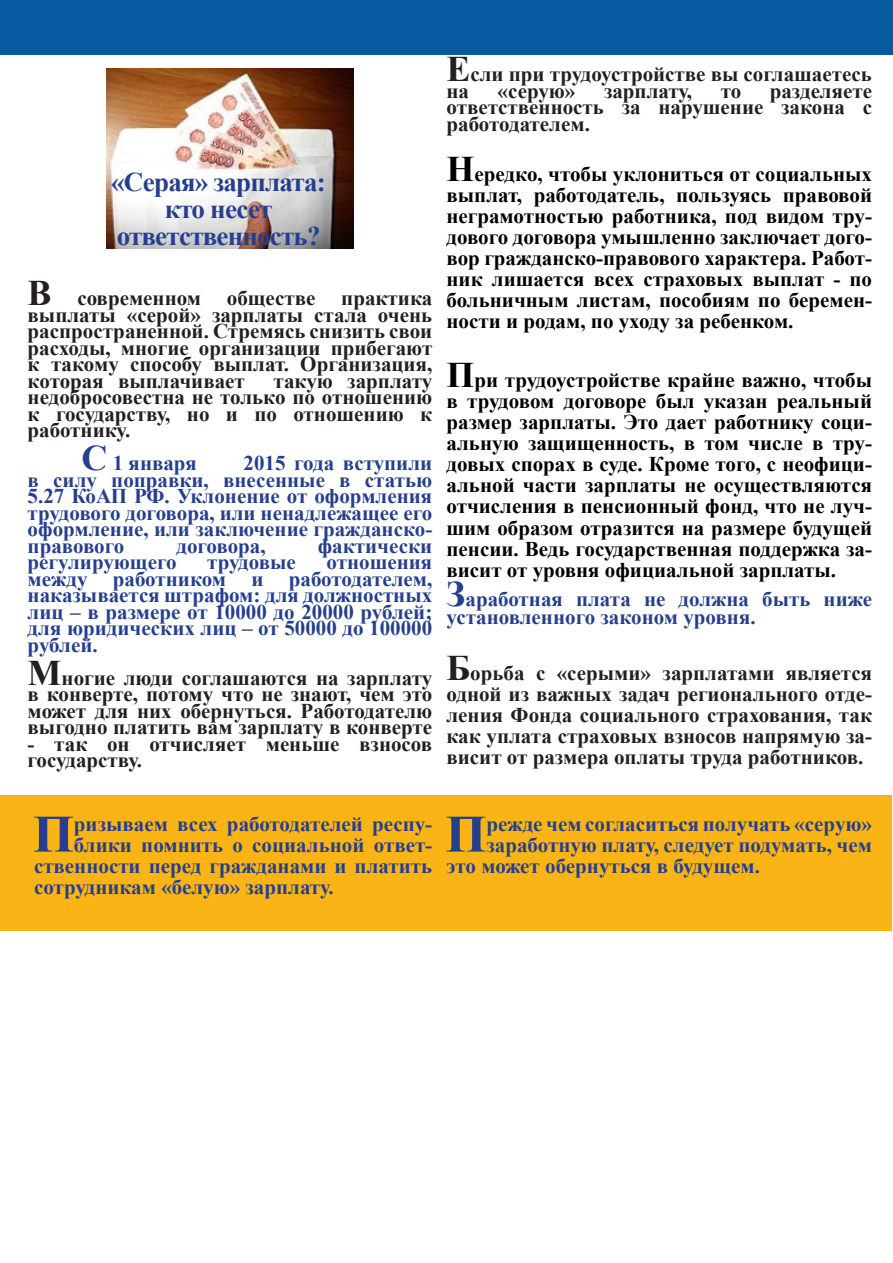
<style>
.page{position:relative;width:893px;height:1263px;background:#fff}
.page>*{position:absolute;margin:0;border:0;box-sizing:border-box;transform-origin:0 0}
.t1{font:700 52.65px "Times New Roman";color:#253f8e}
.Основной_текст_2{font:700 27px/27px "Times New Roman";letter-spacing:-.03em;color:#253f8e;text-align:center}
.Основной_текст_2-2{font:700 21px/16.5px "Times New Roman";color:#231f20;text-align:justify}
.t2{font:700 21px/21px "Times New Roman";color:#000;text-align:justify}
.Основной_текст_2-3{font:700 21px/16.5px "Times New Roman";color:#253f8e;text-align:justify}
.s1{font-size:36px}
</style>
<div class="page">
<div style="left:0;top:0;width:893px;height:54px;background:#065a9f"></div>
<div style="left:0;top:796px;width:891px;height:135px;background:#fbb416"></div>
<img style="left:107px;top:69px;width:247px;height:180px">
<p class="Основной_текст_2" style="left:111px;top:167px;width:216px">«Серая» зарплата: кто несет ответственность?</p>
<p class="Основной_текст_2-2" style="left:28px;top:289px;width:406px"><span class="s1">В</span> современном обществе практика выплаты «серой» зарплаты стала очень распространенной. Стремясь снизить свои расходы, многие организации прибегают к такому способу выплат. Организация, которая выплачивает</p>
<p class="Основной_текст_2-2" style="left:28px;top:372px;width:406px;text-indent:246px">такую зарплату недобросовестна не только по отношению к государству, но и по отношению к работнику.</p>
<p class="Основной_текст_2-3" style="left:82px;top:454px;width:117px"><span class="s1">С</span> 1 января</p>
<p class="Основной_текст_2-3" style="left:28px;top:454px;width:406px;text-indent:216px">2015 года вступили в силу поправки, внесенные в статью 5.27 КоАП РФ. Уклонение от оформления трудового договора, или ненадлежащее его оформление, или заключение гражданско&shy;правового</p>
<p class="Основной_текст_2-3" style="left:176px;top:537px;width:91px">договора,</p>
<p class="Основной_текст_2-3" style="left:318px;top:537px;width:116px">фактически</p>
<p class="Основной_текст_2-3" style="left:28px;top:553px;width:406px;text-indent:299px">отношения между работником и работодателем, наказывается штрафом: для должностных лиц – в размере от 10000 до 20000 рублей; для юридических лиц – от 50000 до 100000 рублей.</p>
<p class="Основной_текст_2-2" style="left:28px;top:669px;width:406px"><span class="s1">М</span>ногие люди соглашаются на зарплату в конверте, потому что не знают, чем это может для них обернуться. Работодателю выгодно платить вам зарплату в конверте</p>
<p class="Основной_текст_2-2" style="left:28px;top:735px;width:406px">- так он отчисляет меньше взносов государству.</p>
<p class="Основной_текст_2-3" style="left:28px;top:553px;width:150px">регулирующего</p>
<p class="Основной_текст_2-3" style="left:207px;top:553px;width:90px">трудовые</p>
<p class="Основной_текст_2-2" style="left:446px;top:66px;width:427px"><span class="s1">Е</span>сли при трудоустройстве вы соглашаетесь на</p>
<p class="Основной_текст_2-2" style="left:446px;top:82px;width:427px;text-indent:323px">разделяете ответственность за нарушение закона с работодателем.</p>
<p class="t2" style="left:446px;top:163px;width:427px"><span class="s1">Н</span>ередко, чтобы уклониться от социальных выплат, работодатель, пользуясь правовой неграмотностью работника, под видом тру&shy;дового договора умышленно заключает дого&shy;вор гражданско-правового характера. Работ&shy;ник лишается всех страховых выплат - по больничным листам, пособиям по беремен&shy;ности и родам, по уходу за ребенком.</p>
<p class="t2" style="left:446px;top:369px;width:427px"><span class="s1">П</span>ри трудоустройстве крайне важно, чтобы в трудовом договоре был указан реальный размер зарплаты. Это дает работнику соци&shy;альную защищенность, в том числе в тру&shy;довых спорах в суде. Кроме того, с неофици&shy;альной части зарплаты не осуществляются отчисления в пенсионный фонд, что не луч&shy;шим образом отразится на размере будущей пенсии. Ведь государственная поддержка за&shy;висит от уровня официальной зарплаты.</p>
<p class="Основной_текст_2-3" style="left:446px;top:589px;width:427px;line-height:18px"><span class="s1">З</span>аработная плата не должна быть ниже установленного законом уровня.</p>
<p class="Основной_текст_2-2" style="left:446px;top:662px;width:427px;line-height:21px"><span class="s1">Б</span>орьба с «серыми» зарплатами является одной из важных задач регионального отде&shy;ления Фонда социального страхования, так как уплата страховых взносов напрямую за&shy;висит от размера оплаты труда работников.</p>
<p class="Основной_текст_2-2" style="left:498px;top:82px;width:79px">«серую»</p>
<p class="Основной_текст_2-2" style="left:604px;top:82px;width:90px">зарплату,</p>
<p class="Основной_текст_2-2" style="left:721px;top:82px;width:22px">то</p>
<p class="t1" style="left:33px;top:797px;width:43px">П</p>
<p class="Основной_текст_2-3" style="left:74px;top:815px;width:360px">ризываем всех работодателей респу-</p>
<p class="Основной_текст_2-3" style="left:74px;top:836px;width:360px">блики помнить о социальной ответ-</p>
<p class="Основной_текст_2-3" style="left:34px;top:857px;width:400px">ственности перед гражданами и платить</p>
<p class="Основной_текст_2-3" style="left:34px;top:878px;width:301px">сотрудникам «белую» зарплату.</p>
<p class="t1" style="left:445px;top:797px;width:43px">П</p>
<p class="Основной_текст_2-3" style="left:486px;top:815px;width:387px">режде чем согласиться получать «серую»</p>
<p class="Основной_текст_2-3" style="left:486px;top:836px;width:387px">заработную плату, следует подумать, чем</p>
<p class="Основной_текст_2-3" style="left:446px;top:857px;width:315px">это может обернуться в будущем.</p>
</div>
